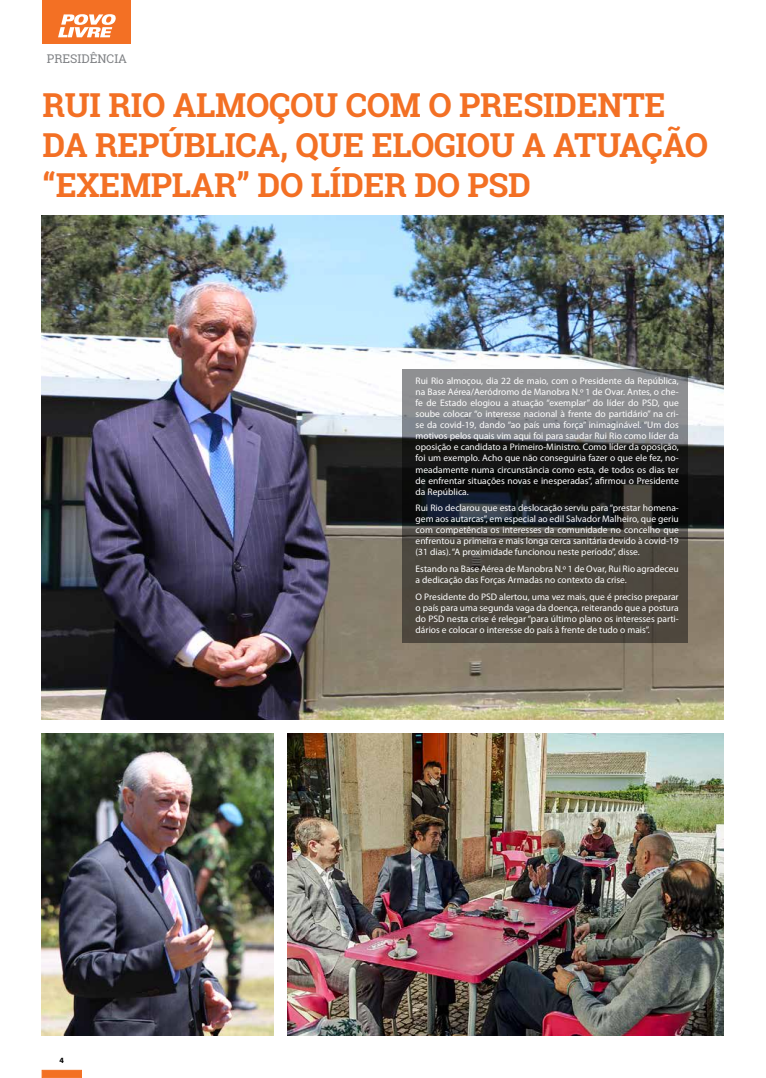
<style>
.page{position:relative;width:766px;height:1078px;background:#fff}
.page>*{position:absolute;margin:0;border:0;box-sizing:border-box;transform-origin:0 0}
.t1{font:700 33px/39.6px "Roboto Slab";letter-spacing:-.01em;color:#f37024}
.t2{font:12px "Roboto Slab";color:#808285}
.t3{font:9.5px/11px "Myriad Pro";color:#fff;text-align:justify}
.t4{font:700 8px "Myriad Pro";color:#000}
</style>
<div class="page">
<div style="left:42px;top:1069px;width:40px;height:8px;background:#f37024;border:1px solid #f37024"></div>
<img style="left:42px;top:215px;width:681px;height:504px">
<svg style="left:403px;top:369px;width:284px;height:273px;background:#4b4a48"></svg>
<div style="left:43px;top:0;width:88px;height:44px;background:#f37024"></div>
<svg style="left:58px;top:14px;width:58px;height:23px"></svg>
<img style="left:288px;top:733px;width:435px;height:302px">
<img style="left:42px;top:733px;width:231px;height:302px">
<p class="t2" style="left:47px;top:51px;width:82px">PRESIDÊNCIA</p>
<h1 class="t1" style="left:43px;top:85px;width:667px">RUI RIO ALMOÇOU COM O PRESIDENTE<br>DA REPÚBLICA, QUE ELOGIOU A ATUAÇÃO “EXEMPLAR” DO LÍDER DO PSD</h1>
<p class="t4" style="left:60px;top:1054px;width:6px">4</p>
<p class="t3" style="left:415px;top:375px;width:264px">Rui Rio almoçou, dia 22 de maio, com o Presidente da República, na Base Aérea/Aeródromo de Manobra N.º 1 de Ovar. Antes, o che&shy;fe de Estado elogiou a atuação “exemplar” do líder do PSD, que soube colocar “o interesse nacional à frente do partidário” na cri&shy;se da covid-19, dando “ao país uma força” inimaginável. “Um dos motivos pelos quais vim aqui foi para saudar Rui Rio como líder da oposição e candidato a Primeiro-Ministro. Como líder da oposição, foi um exemplo. Acho que não conseguiria fazer o que ele fez, no&shy;meadamente numa circunstância como esta, de todos os dias ter de enfrentar situações novas e inesperadas”, afirmou o Presidente da República.</p>
<p class="t3" style="left:415px;top:502px;width:264px">Rui Rio declarou que esta deslocação serviu para “prestar homena&shy;gem aos autarcas”, em especial ao edil Salvador Malheiro, que geriu com competência os interesses da comunidade no concelho que enfrentou a primeira e mais longa cerca sanitária devido à covid-19 (31 dias). “A proximidade funcionou neste período”, disse.</p>
<p class="t3" style="left:415px;top:563px;width:264px">Estando na Base Aérea de Manobra N.º 1 de Ovar, Rui Rio agradeceu a dedicação das Forças Armadas no contexto da crise.</p>
<p class="t3" style="left:415px;top:590px;width:264px">O Presidente do PSD alertou, uma vez mais, que é preciso preparar o país para uma segunda vaga da doença, reiterando que a postura do PSD nesta crise é relegar “para último plano os interesses parti&shy;dários e colocar o interesse do país à frente de tudo o mais”.</p>
</div>
